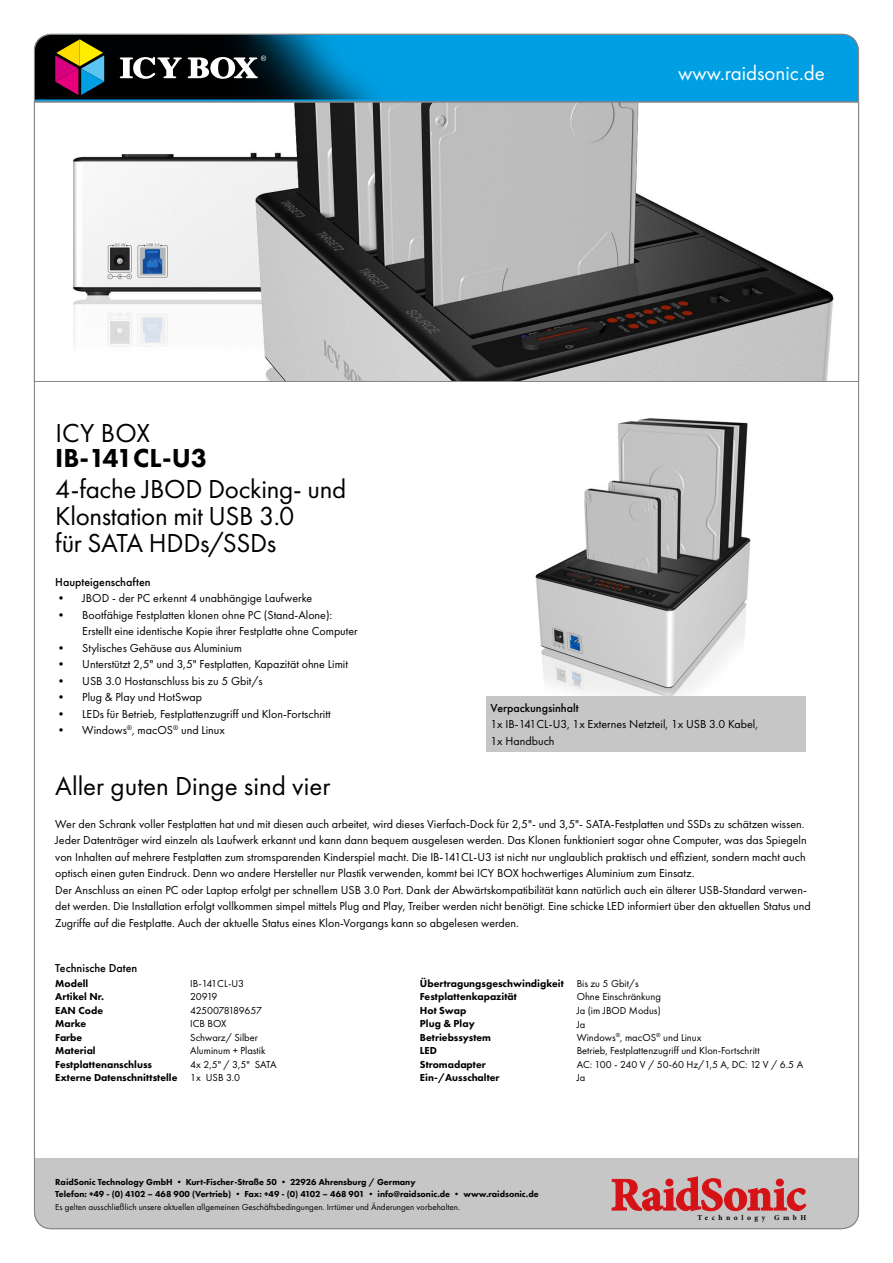
<style>
.page{position:relative;width:893px;height:1263px;background:#fff}
.page>*{position:absolute;margin:0;border:0;box-sizing:border-box;transform-origin:0 0}
.t1{font:27px/27px "Futura PT";letter-spacing:-.01em;color:#000}
.t2{font:800 27px "Futura PT";color:#000}
.t3{font:21px "Futura PT";color:#fff}
.t4{font:12px/16.5px "Futura PT";color:#000}
.t5{font:500 12px "Futura PT";color:#000}
.t6{font:10.5px/13.5px "Futura PT";color:#000}
.t7{font:800 10.5px/13.5px "Futura PT";color:#000}
.t8{font:800 9px/12px "Futura PT";color:#000}
.t9{font:9px "Futura PT";color:#000}
.t10{font:700 7.5px "Minion Pro";letter-spacing:.47em;color:#000}
</style>
<div class="page">
<svg style="left:36px;top:102px;width:821px;height:280px"></svg>
<img style="left:535px;top:418px;width:216px;height:278px">
<div style="left:35px;top:1159px;width:823px;height:69px;background:#c6c6c6"></div>
<svg style="left:612px;top:1176px;width:194px;height:35px"></svg>
<svg style="left:35px;top:34px;width:823px;height:68px;background:#047bae"></svg>
<svg style="left:120px;top:56px;width:146px;height:23px"></svg>
<svg style="left:55px;top:39px;width:49px;height:56px;background:#745b4f"></svg>
<div style="left:486px;top:696px;width:320px;height:55px;background:#c6c6c6"></div>
<h2 class="t3" style="left:678px;top:60px;width:148px">www.raidsonic.de</h2>
<h1 class="t1" style="left:55px;top:419px;width:96px">ICY BOX</h1>
<h1 class="t2" style="left:55px;top:441px;width:153px">IB-141CL-U3</h1>
<h1 class="t1" style="left:55px;top:475px;width:293px">4-fache JBOD Docking- und<br>Klonstation mit USB 3.0<br>für SATA HDDs/SSDs</h1>
<p class="t5" style="left:55px;top:574px;width:97px">Haupteigenschaften</p>
<p class="t4" style="left:55px;top:590px;width:259px">• JBOD - der PC erkennt 4 unabhängige Laufwerke</p>
<p class="t4" style="left:82px;top:606px;width:277px;text-indent:-27px">• Bootfähige Festplatten klonen ohne PC (Stand-Alone):<br>Erstellt eine identische Kopie ihrer Festplatte ohne Computer</p>
<p class="t4" style="left:55px;top:639px;width:188px">• Stylisches Gehäuse aus Aluminium</p>
<p class="t4" style="left:55px;top:656px;width:294px">• Unterstützt 2,5" und 3,5" Festplatten, Kapazität ohne Limit</p>
<p class="t4" style="left:55px;top:672px;width:209px">• USB 3.0 Hostanschluss bis zu 5 Gbit/s</p>
<p class="t4" style="left:55px;top:689px;width:148px">• Plug &amp; Play und HotSwap</p>
<p class="t4" style="left:55px;top:705px;width:277px">• LEDs für Betrieb, Festplattenzugriff und Klon-Fortschritt</p>
<p class="t4" style="left:55px;top:722px;width:171px">• Windows<sup>®</sup>, macOS<sup>®</sup> und Linux</p>
<p class="t5" style="left:490px;top:700px;width:90px">Verpackungsinhalt</p>
<p class="t4" style="left:490px;top:716px;width:269px">1x IB-141CL-U3, 1x Externes Netzteil, 1x USB 3.0 Kabel,<br>1x Handbuch</p>
<h1 class="t1" style="left:55px;top:772px;width:277px">Aller guten Dinge sind vier</h1>
<p class="t4" style="left:55px;top:815px;width:757px">Wer den Schrank voller Festplatten hat und mit diesen auch arbeitet, wird dieses Vierfach-Dock für 2,5"- und 3,5"- SATA-Festplatten und SSDs zu schätzen wissen.<br>Jeder Datenträger wird einzeln als Laufwerk erkannt und kann dann bequem ausgelesen werden. Das Klonen funktioniert sogar ohne Computer, was das Spiegeln von Inhalten auf mehrere Festplatten zum stromsparenden Kinderspiel macht. Die IB-141CL-U3 ist nicht nur unglaublich praktisch und effizient, sondern macht auch optisch einen guten Eindruck. Denn wo andere Hersteller nur Plastik verwenden, kommt bei ICY BOX hochwertiges Aluminium zum Einsatz.<br>Der Anschluss an einen PC oder Laptop erfolgt per schnellem USB 3.0 Port. Dank der Abwärtskompatibilität kann natürlich auch ein älterer USB-Standard verwen&shy;det werden. Die Installation erfolgt vollkommen simpel mittels Plug and Play, Treiber werden nicht benötigt. Eine schicke LED informiert über den aktuellen Status und Zugriffe auf die Festplatte. Auch der aktuelle Status eines Klon-Vorgangs kann so abgelesen werden.</p>
<p class="t5" style="left:55px;top:961px;width:84px">Technische Daten</p>
<p class="t7" style="left:420px;top:976px;width:146px">Übertragungsgeschwindigkeit<br>Festplattenkapazität<br>Hot Swap<br>Plug &amp; Play<br>Betriebssystem<br>LED<br>Stromadapter<br>Ein-/Ausschalter</p>
<p class="t7" style="left:55px;top:976px;width:124px">Modell<br>Artikel Nr.<br>EAN Code<br>Marke<br>Farbe<br>Material<br>Festplattenanschluss<br>Externe Datenschnittstelle</p>
<p class="t6" style="left:190px;top:977px;width:88px">IB-141CL-U3<br>20919<br>4250078189657<br>ICB BOX<br>Schwarz/ Silber<br>Aluminum + Plastik<br>4x 2,5" / 3,5" SATA<br>1x USB 3.0</p>
<p class="t6" style="left:577px;top:977px;width:228px">Bis zu 5 Gbit/s<br>Ohne Einschränkung<br>Ja (im JBOD Modus)<br>Ja<br>Windows<sup>®</sup>, macOS<sup>®</sup> und Linux<br>Betrieb, Festplattenzugriff und Klon-Fortschritt<br>AC: 100 - 240 V / 50-60 Hz/1,5 A, DC: 12 V / 6.5 A<br>Ja</p>
<p class="t8" style="left:55px;top:1175px;width:485px">RaidSonic Technology GmbH • Kurt-Fischer-Straße 50 • 22926 Ahrensburg / Germany<br>Telefon: +49 - (0) 4102 – 468 900 (Vertrieb) • Fax: +49 - (0) 4102 – 468 901 • info@raidsonic.de • www.raidsonic.de</p>
<p class="t9" style="left:55px;top:1202px;width:406px">Es gelten ausschließlich unsere aktuellen allgemeinen Geschäftsbedingungen. Irrtümer und Änderungen vorbehalten.</p>
<p class="t10" style="left:697px;top:1212px;width:110px">Technology GmbH</p>
</div>
